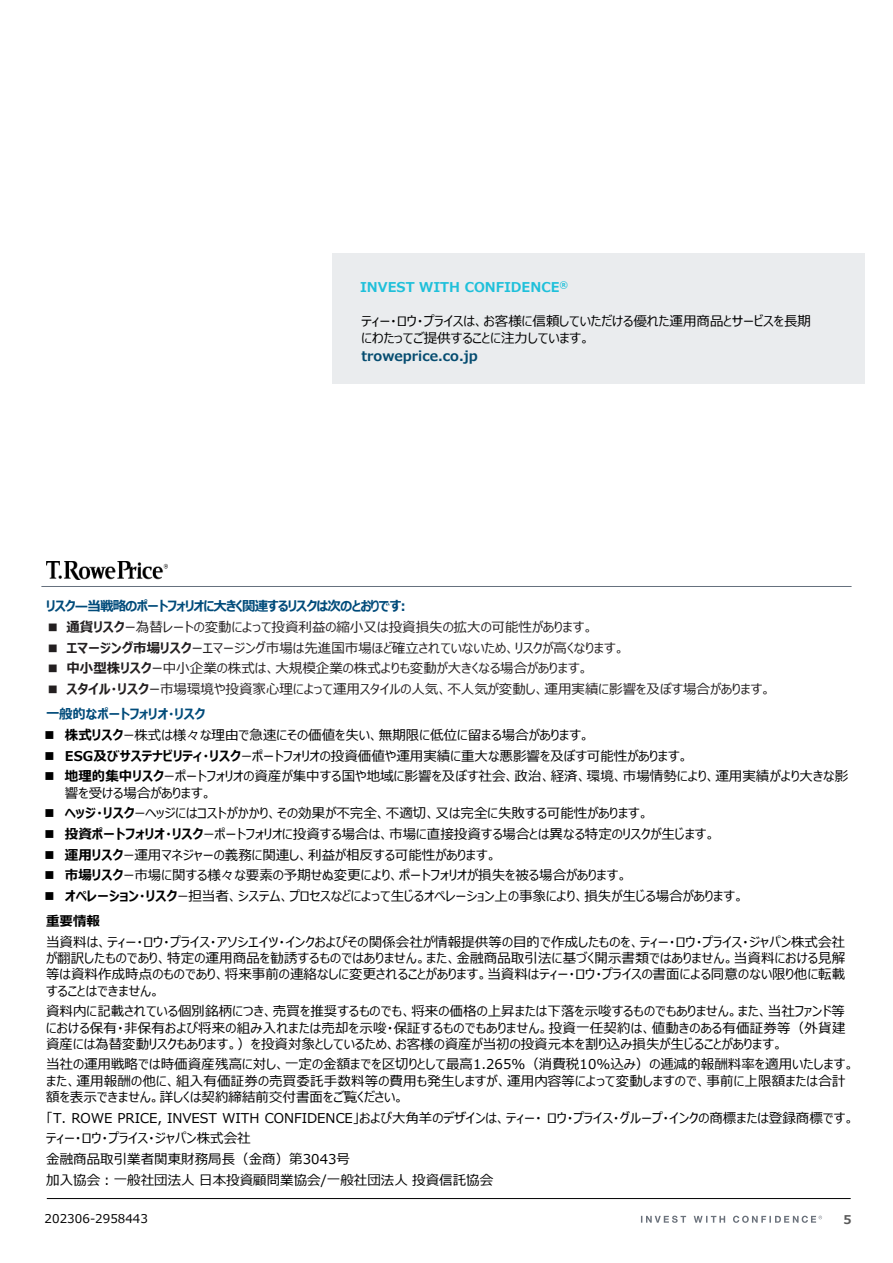
<style>
.page{position:relative;width:893px;height:1263px;background:#fff}
.page>*{position:absolute;margin:0;border:0;box-sizing:border-box;transform-origin:0 0}
.t1{font:13.5px/16.2px "Meiryo UI";color:#000}
.t2{font:13.5px/25.2px "Meiryo UI";color:#231f20}
.t3{font:700 13.5px "Meiryo UI";letter-spacing:-.065em;color:#004b7a}
.t4{font:700 13.5px "Meiryo UI";color:#1fc0da}
.t5{font:700 13.5px "Meiryo UI";color:#054c70}
.t6{font:12px "Meiryo UI";letter-spacing:.005em;color:#000}
.t7{font:700 12px "Meiryo UI";color:#595959}
.s1{font-weight:700}
.s2{font-weight:700;color:#004b7a}
.s3{color:#231f20}
</style>
<div class="page">
<hr style="left:47px;top:1198px;width:803px;height:1px;background:#000">
<svg style="left:641px;top:1216px;width:181px;height:7px"></svg>
<div style="left:332px;top:253px;width:533px;height:131px;background:#eaecee"></div>
<img style="left:47px;top:561px;width:120px;height:18px">
<hr style="left:41px;top:586px;width:810px;height:1px;background:#66717e">
<p class="t4" style="left:360px;top:278px;width:210px">INVEST WITH CONFIDENCE<sup>®</sup></p>
<p class="t1" style="left:361px;top:313px;width:451px;line-height:17.7px">ティー・ロウ・プライスは、お客様に信頼していただける優れた運用商品とサービスを長期にわたってご提供することに注力しています。</p>
<p class="t5" style="left:361px;top:347px;width:118px">troweprice.co.jp</p>
<p class="t3" style="left:46px;top:597px;width:361px">リスク—当戦略のポートフォリオに大きく関連するリスクは次のとおりです:</p>
<p class="t2" style="left:46px;top:615px;width:549px">■ <span class="s1">通貨リスク</span>ー為替レートの変動によって投資利益の縮小又は投資損失の拡大の可能性があります。</p>
<p class="t2" style="left:46px;top:636px;width:580px">■ <span class="s1">エマージング市場リスク</span>ーエマージング市場は先進国市場ほど確立されていないため、リスクが高くなります。</p>
<p class="t2" style="left:46px;top:657px;width:544px">■ <span class="s1">中小型株リスク</span>ー中小企業の株式は、大規模企業の株式よりも変動が大きくなる場合があります。</p>
<p class="t2" style="left:46px;top:677px;width:727px">■ <span class="s1">スタイル・リスク</span>ー市場環境や投資家心理によって運用スタイルの人気、不人気が変動し、運用実績に影響を及ぼす場合があります。<span class="s2">一般的なポートフォリオ・リスク</span></p>
<p class="t1" style="left:45px;top:728px;width:547px">■ <span class="s1">株式リスク</span><span class="s3">ー</span>株式は様々な理由で急速にその価値を失い、無期限に低位に留まる場合があります。</p>
<p class="t1" style="left:45px;top:748px;width:645px">■ <span class="s1">ESG及びサステナビリティ・リスク</span><span class="s3">ー</span>ポートフォリオの投資価値や運用実績に重大な悪影響を及ぼす可能性があります。</p>
<p class="t1" style="left:65px;top:769px;width:785px;text-indent:-20px">■ <span class="s1">地理的集中リスク</span><span class="s3">ー</span>ポートフォリオの資産が集中する国や地域に影響を及ぼす社会、政治、経済、環境、市場情勢により、運用実績がより大きな影響を受ける場合があります。</p>
<p class="t1" style="left:45px;top:806px;width:606px">■ <span class="s1">ヘッジ・リスク</span><span class="s3">ー</span>ヘッジにはコストがかかり、その効果が不完全、不適切、又は完全に失敗する可能性があります。</p>
<p class="t1" style="left:45px;top:827px;width:672px">■ <span class="s1">投資ポートフォリオ・リスク</span><span class="s3">ー</span>ポートフォリオに投資する場合は、市場に直接投資する場合とは異なる特定のリスクが生じます。</p>
<p class="t1" style="left:45px;top:847px;width:453px">■ <span class="s1">運用リスク</span><span class="s3">ー</span>運用マネジャーの義務に関連し、利益が相反する可能性があります。</p>
<p class="t1" style="left:45px;top:868px;width:584px">■ <span class="s1">市場リスク</span><span class="s3">ー</span>市場に関する様々な要素の予期せぬ変更により、ポートフォリオが損失を被る場合があります。</p>
<p class="t1" style="left:45px;top:884px;width:701px;line-height:25.2px">■ <span class="s1">オペレーション・リスク</span><span class="s3">ー</span>担当者、システム、プロセスなどによって生じるオペレーション上の事象により、損失が生じる場合があります。<span class="s1">重要情報</span></p>
<p class="t1" style="left:46px;top:935px;width:801px;text-align:justify">当資料は、ティー・ロウ・プライス・アソシエイツ・インクおよびその関係会社が情報提供等の目的で作成したものを、ティー・ロウ・プライス・ジャパン株式会社が翻訳したものであり、特定の運用商品を勧誘するものではありません。また、金融商品取引法に基づく開示書類ではありません。当資料における見解等は資料作成時点のものであり、将来事前の連絡なしに変更されることがあります。当資料はティー・ロウ・プライスの書面による同意のない限り他に転載することはできません。</p>
<p class="t1" style="left:46px;top:1004px;width:801px;text-align:justify">資料内に記載されている個別銘柄につき、売買を推奨するものでも、将来の価格の上昇または下落を示唆するものでもありません。また、当社ファンド等における保有・非保有および将来の組み入れまたは売却を示唆・保証するものでもありません。投資一任契約は、値動きのある有価証券等（外貨建資産には為替変動リスクもあります。）を投資対象としているため、お客様の資産が当初の投資元本を割り込み損失が生じることがあります。</p>
<p class="t1" style="left:46px;top:1057px;width:810px">当社の運用戦略では時価資産残高に対し、一定の金額までを区切りとして最高1.265%（消費税10%込み）の逓減的報酬料率を適用いたします。また、運用報酬の他に、組入有価証券の売買委託手数料等の費用も発生しますが、運用内容等によって変動しますので、事前に上限額または合計額を表示できません。詳しくは契約締結前交付書面をご覧ください。</p>
<p class="t1" style="left:46px;top:1108px;width:810px;line-height:20.7px">「T. ROWE PRICE, INVEST WITH CONFIDENCE」および大角羊のデザインは、ティー・ロウ・プライス・グループ・インクの商標または登録商標です。ティー・ロウ・プライス・ジャパン株式会社<br>金融商品取引業者関東財務局長（金商）第3043号<br>加入協会：一般社団法人日本投資顧問業協会/一般社団法人投資信託協会</p>
<p class="t6" style="left:45px;top:1210px;width:105px">202306-2958443</p>
<p class="t7" style="left:843px;top:1211px;width:10px">5</p>
</div>
